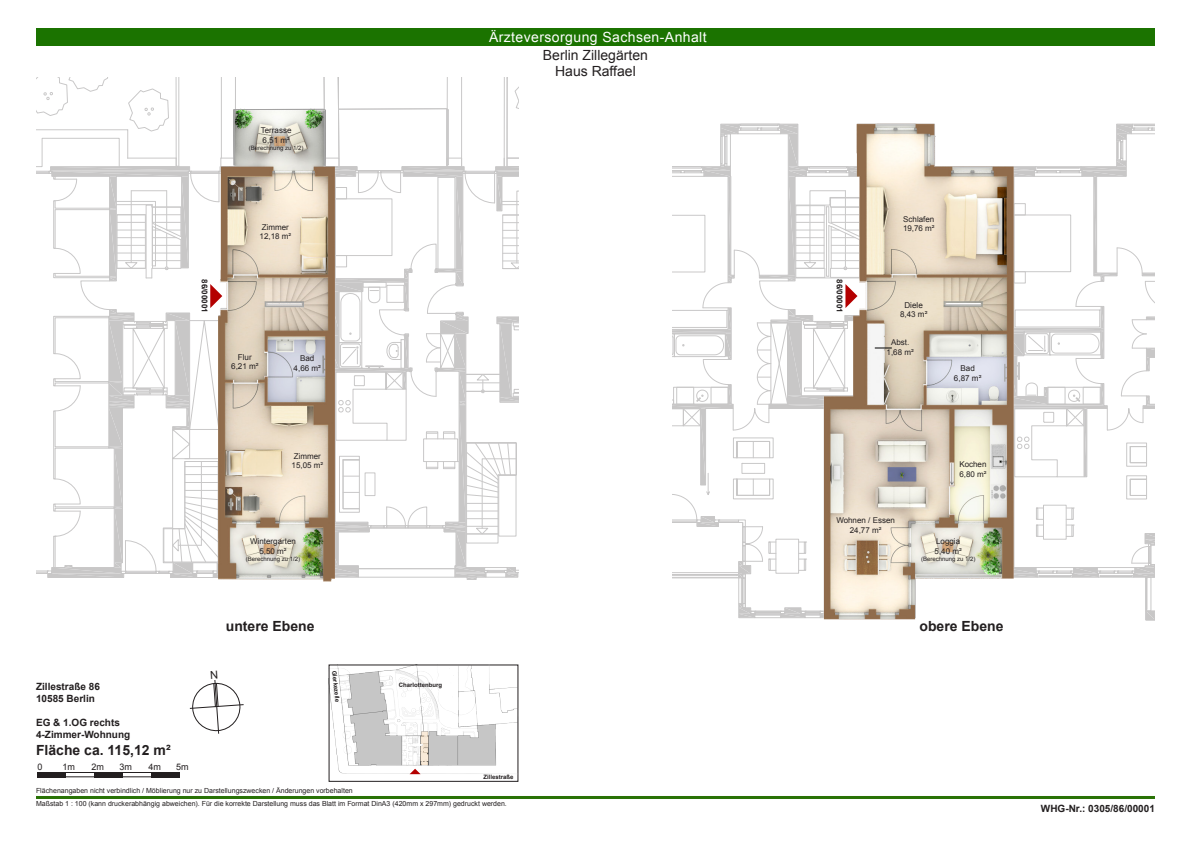
<style>
.page{position:relative;width:1191px;height:842px;background:#fff}
.page>*{position:absolute;margin:0;border:0;box-sizing:border-box;transform-origin:0 0}
.t1{font:700 14px "Arial";color:#231f20}
.t2{font:14px "Arial";letter-spacing:.03em;color:#fff}
.t3{font:14px/16.8px "Arial";color:#231f20;text-align:center}
.t4{font:700 10px "Arial";color:#231f20}
.t5{font:9px "Arial";color:#231f20}
.t6{font:8.1px "Arial";color:#231f20}
.t7{font:8px "Arial";color:#231f20}
.t8{font:700 8px "Arial";color:#231f20}
.t9{font:7px "Arial";color:#231f20}
.t10{font:6px "Arial";color:#231f20}
.t11{font:700 6px "Arial";color:#231f20}
</style>
<div class="page">
<div style="left:38px;top:772px;width:28px;height:5px;background:#231f20"></div>
<hr style="left:38px;top:772px;width:141px;height:1px;background:#231f20">
<hr style="left:38px;top:776px;width:141px;height:1px;background:#231f20">
<div style="left:94px;top:772px;width:29px;height:5px;background:#231f20"></div>
<div style="left:151px;top:772px;width:28px;height:5px;background:#231f20"></div>
<hr style="left:36px;top:796px;width:1119px;height:3px;background:#297206">
<div style="left:36px;top:28px;width:1119px;height:17px;background:#1b7300"></div>
<img style="left:329px;top:665px;width:189px;height:116px">
<svg style="left:36px;top:78px;width:482px;height:502px"></svg>
<svg style="left:409px;top:769px;width:11px;height:5px"></svg>
<svg style="left:673px;top:124px;width:482px;height:496px"></svg>
<svg style="left:189px;top:680px;width:55px;height:54px"></svg>
<h1 class="t2" style="left:489px;top:27px;width:219px">Ärzteversorgung Sachsen-Anhalt</h1>
<p class="t7" style="left:261px;top:125px;width:32px">Terrasse</p>
<p class="t7" style="left:263px;top:135px;width:29px">6,51 m²</p>
<p class="t10" style="left:249px;top:144px;width:56px">(Berechnung zu 1/2)</p>
<p class="t7" style="left:262px;top:221px;width:29px">Zimmer</p>
<p class="t7" style="left:259px;top:231px;width:33px">12,18 m²</p>
<h1 class="t3" style="left:543px;top:46px;width:107px">Berlin Zillegärten<br>Haus Raffael</h1>
<p class="t8" style="left:210px;top:279px;width:35px;rotate:90deg">86/00001</p>
<p class="t8" style="left:845px;top:279px;width:35px;rotate:90deg">86/00001</p>
<p class="t6" style="left:238px;top:352px;width:15px">Flur</p>
<p class="t6" style="left:231px;top:361px;width:29px">6,21 m²</p>
<p class="t6" style="left:300px;top:353px;width:16px">Bad</p>
<p class="t6" style="left:293px;top:363px;width:29px">4,66 m²</p>
<p class="t7" style="left:903px;top:214px;width:33px">Schlafen</p>
<p class="t7" style="left:903px;top:223px;width:33px">19,76 m²</p>
<p class="t6" style="left:904px;top:299px;width:20px">Diele</p>
<p class="t6" style="left:900px;top:309px;width:29px">8,43 m²</p>
<p class="t7" style="left:891px;top:337px;width:20px">Abst.</p>
<p class="t7" style="left:886px;top:347px;width:29px">1,68 m²</p>
<p class="t6" style="left:960px;top:363px;width:16px">Bad</p>
<p class="t6" style="left:954px;top:372px;width:29px">6,87 m²</p>
<p class="t7" style="left:294px;top:451px;width:29px">Zimmer</p>
<p class="t7" style="left:292px;top:460px;width:33px">15,05 m²</p>
<p class="t7" style="left:836px;top:515px;width:60px">Wohnen / Essen</p>
<p class="t7" style="left:850px;top:524px;width:33px">24,77 m²</p>
<p class="t7" style="left:959px;top:459px;width:29px">Kochen</p>
<p class="t7" style="left:959px;top:469px;width:29px">6,80 m²</p>
<p class="t7" style="left:250px;top:536px;width:47px">Wintergarten</p>
<p class="t7" style="left:259px;top:546px;width:29px">5,50 m²</p>
<p class="t10" style="left:246px;top:555px;width:56px">(Berechnung zu 1/2)</p>
<p class="t7" style="left:936px;top:536px;width:26px">Loggia</p>
<p class="t7" style="left:934px;top:546px;width:29px">5,40 m²</p>
<p class="t10" style="left:921px;top:555px;width:56px">(Berechnung zu 1/2)</p>
<p class="t4" style="left:36px;top:679px;width:65px">Zillestraße 86</p>
<p class="t4" style="left:36px;top:691px;width:60px">10585 Berlin</p>
<p class="t4" style="left:36px;top:715px;width:85px">EG &amp; 1.OG rechts</p>
<p class="t4" style="left:36px;top:727px;width:96px">4-Zimmer-Wohnung</p>
<p class="t1" style="left:36px;top:740px;width:136px">Fläche ca. 115,12 m²</p>
<p class="t1" style="left:226px;top:617px;width:90px">untere Ebene</p>
<p class="t1" style="left:919px;top:617px;width:86px">obere Ebene</p>
<p class="t11" style="left:338px;top:670px;width:33px;rotate:84deg">Gierkezeile</p>
<p class="t11" style="left:399px;top:681px;width:45px">Charlottenburg</p>
<p class="t5" style="left:38px;top:761px;width:7px">0</p>
<p class="t5" style="left:62px;top:761px;width:14px">1m</p>
<p class="t5" style="left:92px;top:761px;width:14px">2m</p>
<p class="t5" style="left:119px;top:761px;width:14px">3m</p>
<p class="t5" style="left:149px;top:761px;width:14px">4m</p>
<p class="t5" style="left:176px;top:761px;width:14px">5m</p>
<p class="t9" style="left:36px;top:786px;width:318px">Flächenangaben nicht verbindlich / Möblierung nur zu Darstellungszwecken / Änderungen vorbehalten</p>
<p class="t11" style="left:483px;top:773px;width:32px">Zillestraße</p>
<p class="t9" style="left:36px;top:799px;width:472px">Maßstab 1 : 100 (kann druckerabhängig abweichen). Für die korrekte Darstellung muss das Blatt im Format DinA3 (420mm x 297mm) gedruckt werden.</p>
<p class="t4" style="left:1041px;top:802px;width:115px">WHG-Nr.: 0305/86/00001</p>
</div>
